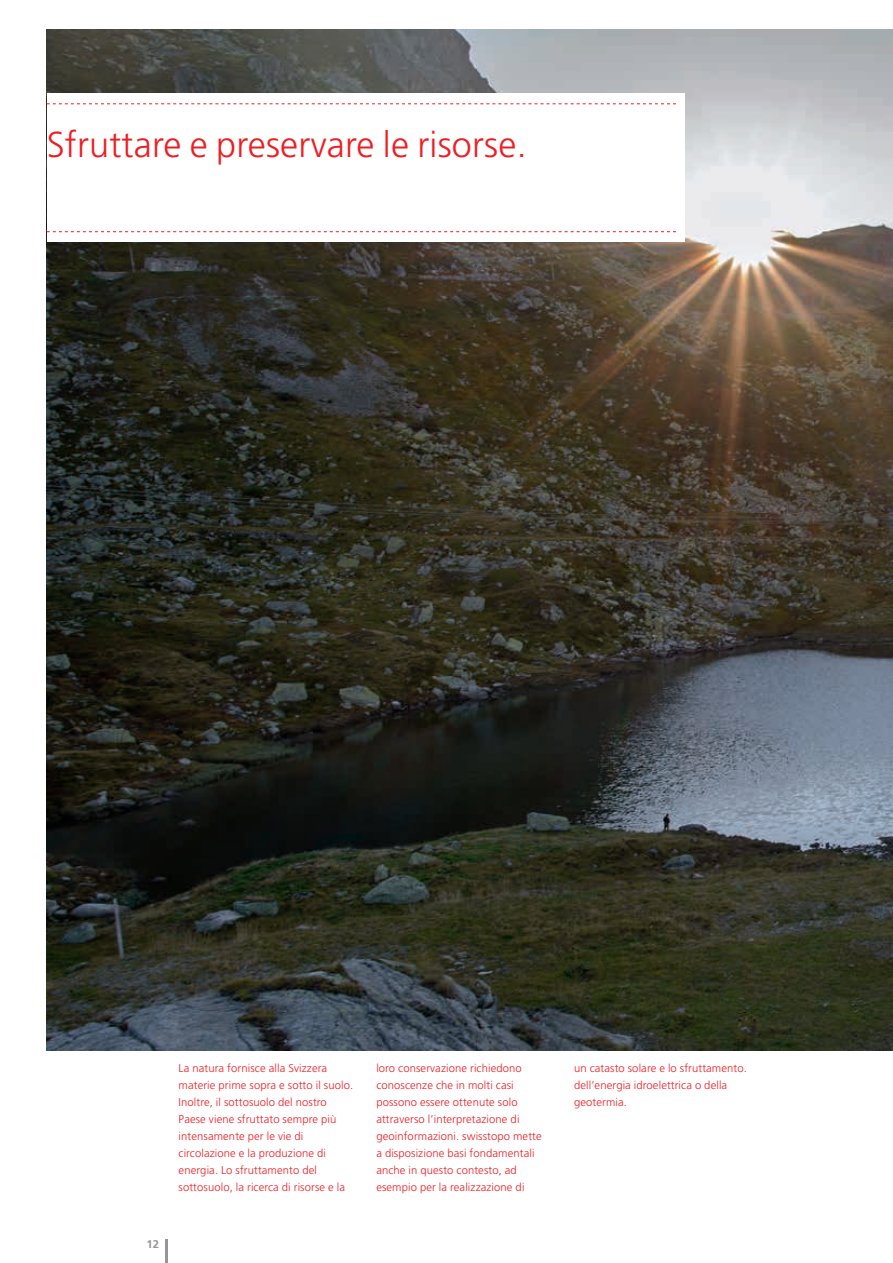
<style>
.page{position:relative;width:893px;height:1263px;background:#fff}
.page>*{position:absolute;margin:0;border:0;box-sizing:border-box;transform-origin:0 0}
.t1{font:300 36px "Frutiger";letter-spacing:.005em;color:#ee1d23}
.t2{font:300 11.25px "Frutiger";letter-spacing:.01em;color:#ee1d23}
.t3{font:700 11.25px "Frutiger";color:#939598}
</style>
<div class="page">
<hr style="left:165px;top:1239px;width:3px;height:24px;background:#939598">
<img style="left:47px;top:30px;width:846px;height:1020px">
<div style="left:47px;top:94px;width:638px;height:148px;background:#fff"></div>
<svg style="left:47px;top:103px;width:629px;height:1px"></svg>
<svg style="left:47px;top:231px;width:629px;height:1px"></svg>
<p class="t1" style="left:47px;top:125px;width:481px">Sfruttare e preservare le risorse.</p>
<p class="t3" style="left:147px;top:1237px;width:14px">12</p>
<p class="t2" style="left:179px;top:1061px;width:150px">La natura fornisce alla Svizzera</p>
<p class="t2" style="left:376px;top:1061px;width:147px">loro conservazione richiedono</p>
<p class="t2" style="left:574px;top:1061px;width:174px">un catasto solare e lo sfruttamento.</p>
<p class="t2" style="left:179px;top:1078px;width:176px">materie prime sopra e sotto il suolo.</p>
<p class="t2" style="left:376px;top:1078px;width:139px">conoscenze che in molti casi</p>
<p class="t2" style="left:574px;top:1078px;width:155px">dell’energia idroelettrica o della</p>
<p class="t2" style="left:179px;top:1095px;width:150px">Inoltre, il sottosuolo del nostro</p>
<p class="t2" style="left:376px;top:1095px;width:143px">possono essere ottenute solo</p>
<p class="t2" style="left:574px;top:1095px;width:54px">geotermia.</p>
<p class="t2" style="left:179px;top:1112px;width:159px">Paese viene sfruttato sempre più</p>
<p class="t2" style="left:376px;top:1112px;width:145px">attraverso l’interpretazione di</p>
<p class="t2" style="left:179px;top:1129px;width:126px">intensamente per le vie di</p>
<p class="t2" style="left:376px;top:1129px;width:167px">geoinformazioni. swisstopo mette</p>
<p class="t2" style="left:179px;top:1146px;width:149px">circolazione e la produzione di</p>
<p class="t2" style="left:376px;top:1146px;width:160px">a disposizione basi fondamentali</p>
<p class="t2" style="left:179px;top:1163px;width:140px">energia. Lo sfruttamento del</p>
<p class="t2" style="left:376px;top:1163px;width:142px">anche in questo contesto, ad</p>
<p class="t2" style="left:179px;top:1180px;width:168px">sottosuolo, la ricerca di risorse e la</p>
<p class="t2" style="left:376px;top:1180px;width:150px">esempio per la realizzazione di</p>
</div>
